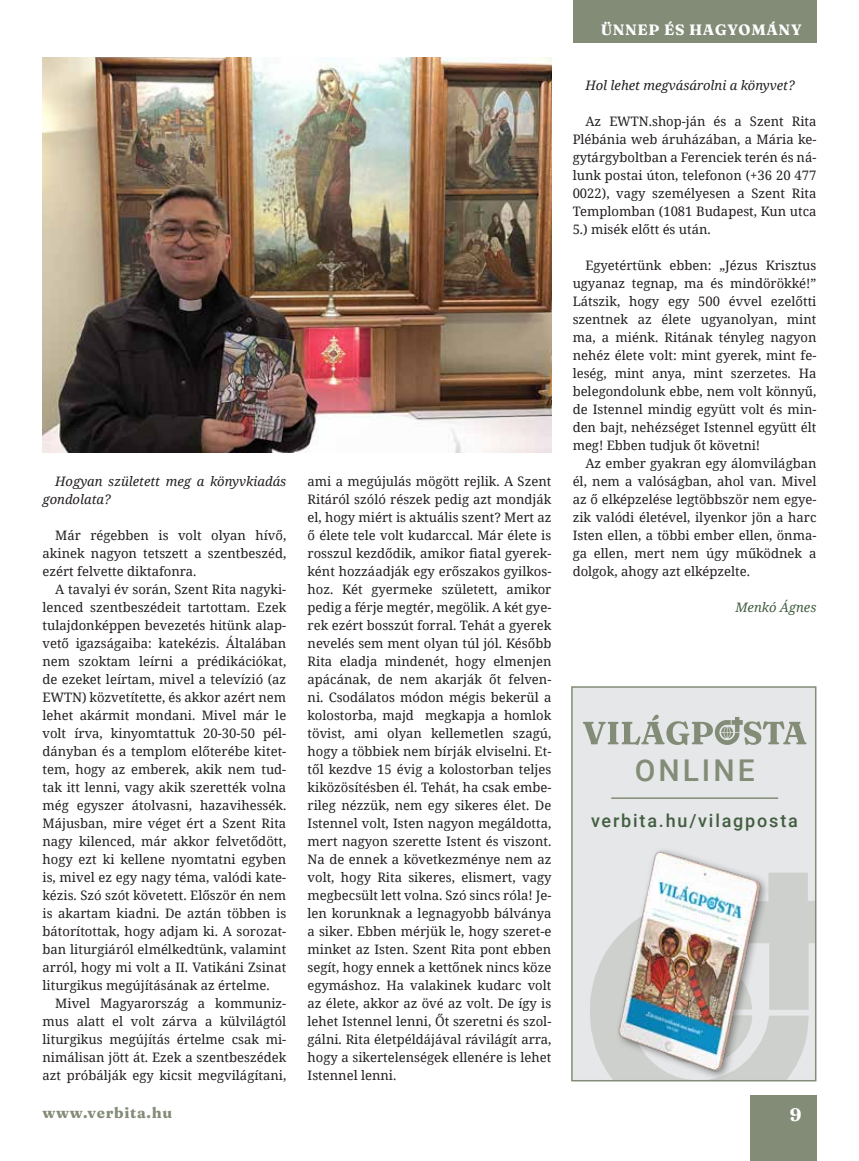
<style>
.page{position:relative;width:859px;height:1161px;background:#fff}
.page>*{position:absolute;margin:0;border:0;box-sizing:border-box;transform-origin:0 0}
.t1{font:500 30px "Roboto";letter-spacing:.1em;color:#838c77}
.t2{font:500 18px "Roboto";letter-spacing:.1em;color:#425e40}
.t3{font:900 18px "Fraunces 9 pt";color:#fff}
.t4{font:900 15px "Fraunces 9 pt";letter-spacing:.05em;color:#fff}
.t5{font:900 15px "Fraunces 9 pt";letter-spacing:.05em;color:#838c77}
.t6{font:13.05px/18px "Noto Serif";color:#231f20;text-align:justify}
.t7{font:italic 13.05px/18px "Noto Serif";color:#231f20}
.t8{font:italic 13.05px "Noto Serif";color:#425e40}
</style>
<div class="page">
<div style="left:750px;top:1096px;width:66px;height:65px;background:#838c77"></div>
<div style="left:573px;top:0;width:243px;height:43px;background:#838c77"></div>
<div style="left:572px;top:687px;width:244px;height:394px;background:#e6e7e9"></div>
<img style="left:590px;top:873px;width:223px;height:205px">
<div style="left:571px;top:686px;width:245px;height:395px;border:2px solid #838c77"></div>
<svg style="left:583px;top:714px;width:223px;height:31px"></svg>
<hr style="left:611px;top:797px;width:167px;height:2px;background:#838c77">
<div style="left:615px;top:847px;width:154px;height:234px;background:#231f20;opacity:.52"></div>
<img style="left:610px;top:847px;width:157px;height:230px">
<img style="left:43px;top:57px;width:508px;height:396px">
<p class="t7" style="left:43px;top:472px;width:245px;text-indent:13px">Hogyan született meg a könyvkiadás gondolata?</p>
<p class="t6" style="left:43px;top:526px;width:245px;text-indent:13px">Már régebben is volt olyan hívő, akinek nagyon tetszett a szentbeszéd, ezért felvette diktafonra.</p>
<p class="t6" style="left:43px;top:580px;width:245px;text-indent:13px">A tavalyi év során, Szent Rita nagyki&shy;lenced szentbeszédeit tartottam. Ezek tulajdonképpen bevezetés hitünk alap&shy;vető igazságaiba: katekézis. Általában nem szoktam leírni a prédikációkat, de ezeket leírtam, mivel a televízió (az EWTN) közvetítette, és akkor azért nem lehet akármit mondani. Mivel már le volt írva, kinyomtattuk 20-30-50 pél&shy;dányban és a templom előterébe kitet&shy;tem, hogy az emberek, akik nem tud&shy;tak itt lenni, vagy akik szerették volna még egyszer átolvasni, hazavihessék.<br>Májusban, mire véget ért a Szent Rita nagy kilenced, már akkor felvetődött, hogy ezt ki kellene nyomtatni egyben is, mivel ez egy nagy téma, valódi kate&shy;kézis. Szó szót követett. Először én nem is akartam kiadni. De aztán többen is bátorítottak, hogy adjam ki. A sorozat&shy;ban liturgiáról elmélkedtünk, valamint arról, hogy mi volt a II. Vatikáni Zsinat liturgikus megújításának az értelme.</p>
<p class="t6" style="left:43px;top:994px;width:245px;text-indent:13px">Mivel Magyarország a kommuniz&shy;mus alatt el volt zárva a külvilágtól liturgikus megújítás értelme csak mi&shy;nimálisan jött át. Ezek a szentbeszédek azt próbálják egy kicsit megvilágítani,</p>
<p class="t6" style="left:308px;top:472px;width:245px">ami a megújulás mögött rejlik. A Szent Ritáról szóló részek pedig azt mondják el, hogy miért is aktuális szent? Mert az ő élete tele volt kudarccal. Már élete is rosszul kezdődik, amikor fiatal gyerek&shy;ként hozzáadják egy erőszakos gyilkos&shy;hoz. Két gyermeke született, amikor pedig a férje megtér, megölik. A két gye&shy;rek ezért bosszút forral. Tehát a gyerek nevelés sem ment olyan túl jól. Később Rita eladja mindenét, hogy elmenjen apácának, de nem akarják őt felven&shy;ni. Csodálatos módon mégis bekerül a kolostorba, majd megkapja a homlok tövist, ami olyan kellemetlen szagú, hogy a többiek nem bírják elviselni. Et&shy;től kezdve 15 évig a kolostorban teljes kiközösítésben él. Tehát, ha csak embe&shy;rileg nézzük, nem egy sikeres élet. De Istennel volt, Isten nagyon megáldotta, mert nagyon szerette Istent és viszont.<br>Na de ennek a következménye nem az volt, hogy Rita sikeres, elismert, vagy megbecsült lett volna. Szó sincs róla! Je&shy;len korunknak a legnagyobb bálványa a siker. Ebben mérjük le, hogy szeret-e minket az Isten. Szent Rita pont ebben segít, hogy ennek a kettőnek nincs köze egymáshoz. Ha valakinek kudarc volt az élete, akkor az övé az volt. De így is lehet Istennel lenni, Őt szeretni és szol&shy;gálni. Rita életpéldájával rávilágít arra, hogy a sikertelenségek ellenére is lehet Istennel lenni.</p>
<p class="t4" style="left:601px;top:18px;width:202px">ÜNNEP ÉS HAGYOMÁNY</p>
<p class="t7" style="left:585px;top:76px;width:211px">Hol lehet megvásárolni a könyvet?</p>
<p class="t6" style="left:573px;top:112px;width:245px;text-indent:13px">Az EWTN.shop-ján és a Szent Rita Plébánia web áruházában, a Mária ke&shy;gytárgyboltban a Ferenciek terén és ná&shy;lunk postai úton, telefonon (+36 20 477<br>0022), vagy személyesen a Szent Rita Templomban (1081 Budapest, Kun utca 5.) misék előtt és után.</p>
<p class="t6" style="left:573px;top:256px;width:245px;text-indent:13px">Egyetértünk ebben: „Jézus Krisztus ugyanaz tegnap, ma és mindörökké!” Látszik, hogy egy 500 évvel ezelőtti szentnek az élete ugyanolyan, mint ma, a miénk. Ritának tényleg nagyon nehéz élete volt: mint gyerek, mint fe&shy;leség, mint anya, mint szerzetes. Ha belegondolunk ebbe, nem volt könnyű, de Istennel mindig együtt volt és min&shy;den bajt, nehézséget Istennel együtt élt meg! Ebben tudjuk őt követni!</p>
<p class="t6" style="left:573px;top:454px;width:245px;text-indent:13px">Az ember gyakran egy álomvilágban él, nem a valóságban, ahol van. Mivel az ő elképzelése legtöbbször nem egye&shy;zik valódi életével, ilyenkor jön a harc Isten ellen, a többi ember ellen, önma&shy;ga ellen, mert nem úgy működnek a dolgok, ahogy azt elképzelte.</p>
<p class="t8" style="left:735px;top:598px;width:83px">Menkó Ágnes</p>
<h1 class="t1" style="left:635px;top:750px;width:121px">ONLINE</h1>
<h2 class="t2" style="left:591px;top:808px;width:208px">verbita.hu/vilagposta</h2>
<p class="t5" style="left:43px;top:1101px;width:131px">www.verbita.hu</p>
<h2 class="t3" style="left:790px;top:1100px;width:13px">9</h2>
</div>
